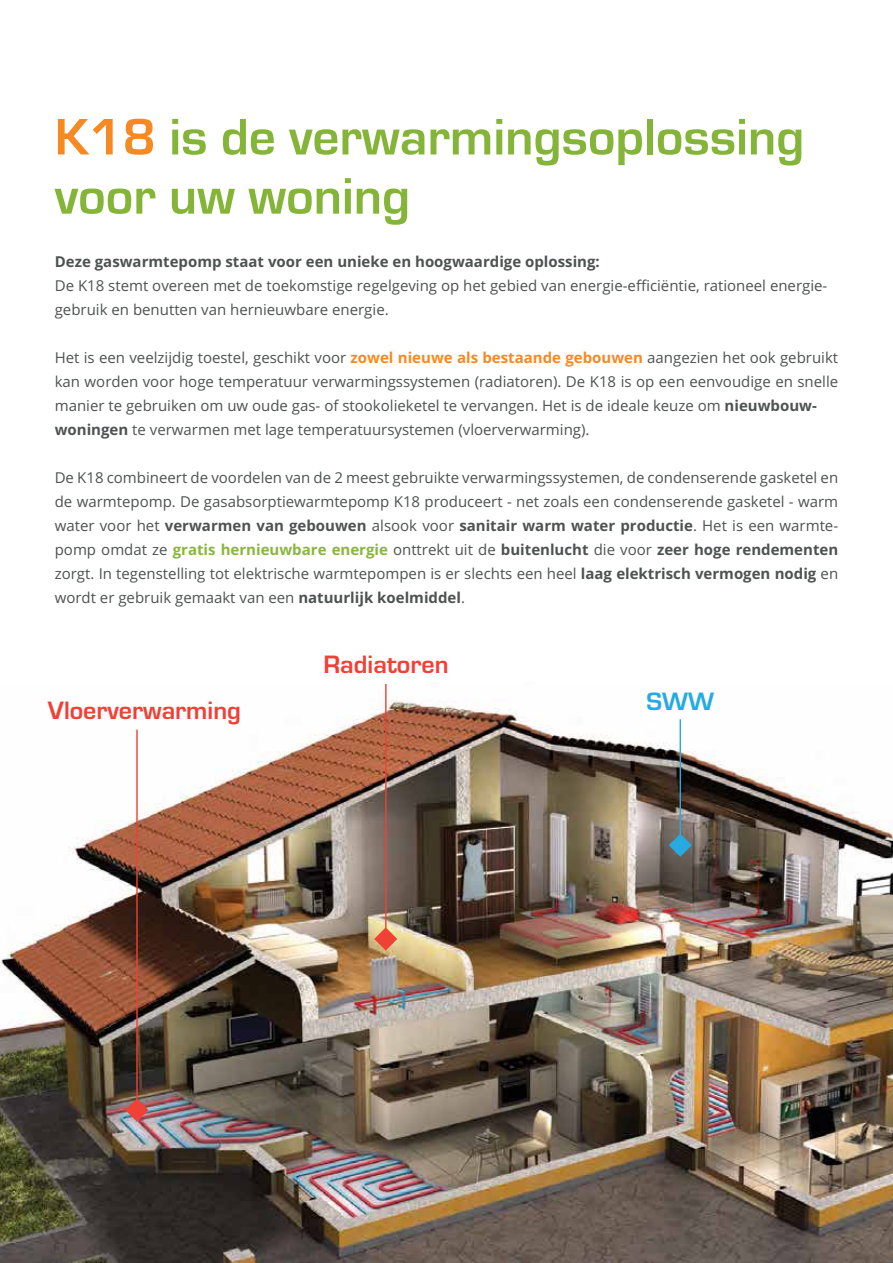
<style>
.page{position:relative;width:893px;height:1263px;background:#fff}
.page>*{position:absolute;margin:0;border:0;box-sizing:border-box;transform-origin:0 0}
.t1{font:700 53.25px/59.2px "Eurostile";color:#85b538}
.t2{font:700 26.1px "Eurostile";color:#ef4136}
.t3{font:700 26.1px "Eurostile";color:#27aae1}
.t4{font:15px/24px "Open Sans";color:#4f5252}
.t5{font:700 15px "Open Sans";color:#4f5252}
.s1{color:#f68922}
.s2{font-weight:700;color:#f68923}
.s3{font-weight:700}
.s4{font-weight:700;color:#89b63f}
</style>
<div class="page">
<img style="left:0;top:683px;width:893px;height:580px">
<hr style="left:136px;top:730px;width:2px;height:381px;background:#ef4136">
<svg style="left:125px;top:1098px;width:23px;height:24px"></svg>
<hr style="left:385px;top:684px;width:2px;height:256px;background:#ef4136">
<svg style="left:374px;top:927px;width:23px;height:23px"></svg>
<hr style="left:680px;top:719px;width:1px;height:124px;background:#27aae1">
<svg style="left:669px;top:834px;width:23px;height:23px"></svg>
<h1 class="t1" style="left:55px;top:108px;width:751px"><span class="s1">K18</span> is de verwarmingsoplossing voor uw woning</h1>
<p class="t5" style="left:55px;top:251px;width:547px">Deze gaswarmtepomp staat voor een unieke en hoogwaardige oplossing:</p>
<p class="t4" style="left:55px;top:273px;width:774px">De K18 stemt overeen met de toekomstige regelgeving op het gebied van energie-efficiëntie, rationeel energie&shy;gebruik en benutten van hernieuwbare energie.</p>
<p class="t4" style="left:55px;top:345px;width:785px">Het is een veelzijdig toestel, geschikt voor <span class="s2">zowel nieuwe als bestaande gebouwen</span> aangezien het ook gebruikt kan worden voor hoge temperatuur verwarmingssystemen (radiatoren). De K18 is op een eenvoudige en snelle manier te gebruiken om uw oude gas- of stookolieketel te vervangen. Het is de ideale keuze om <span class="s3">nieuwbouw&shy;woningen</span> te verwarmen met lage temperatuursystemen (vloerverwarming).</p>
<p class="t4" style="left:55px;top:465px;width:785px;text-align:justify">De K18 combineert de voordelen van de 2 meest gebruikte verwarmingssystemen, de condenserende gasketel en de warmtepomp. De gasabsorptiewarmtepomp K18 produceert - net zoals een condenserende gasketel - warm water voor het <span class="s3">verwarmen van gebouwen</span> alsook voor <span class="s3">sanitair warm water productie</span>. Het is een warmte&shy;pomp omdat ze <span class="s4">gratis hernieuwbare energie</span> onttrekt uit de <span class="s3">buitenlucht</span> die voor <span class="s3">zeer hoge rendementen </span>zorgt. In tegenstelling tot elektrische warmtepompen is er slechts een heel <span class="s3">laag elektrisch vermogen nodig</span> en wordt er gebruik gemaakt van een <span class="s3">natuurlijk koelmiddel</span>.</p>
<h2 class="t2" style="left:48px;top:696px;width:195px">Vloerverwarming</h2>
<h2 class="t2" style="left:323px;top:650px;width:127px">Radiatoren</h2>
<h2 class="t3" style="left:647px;top:687px;width:69px">SWW</h2>
</div>
